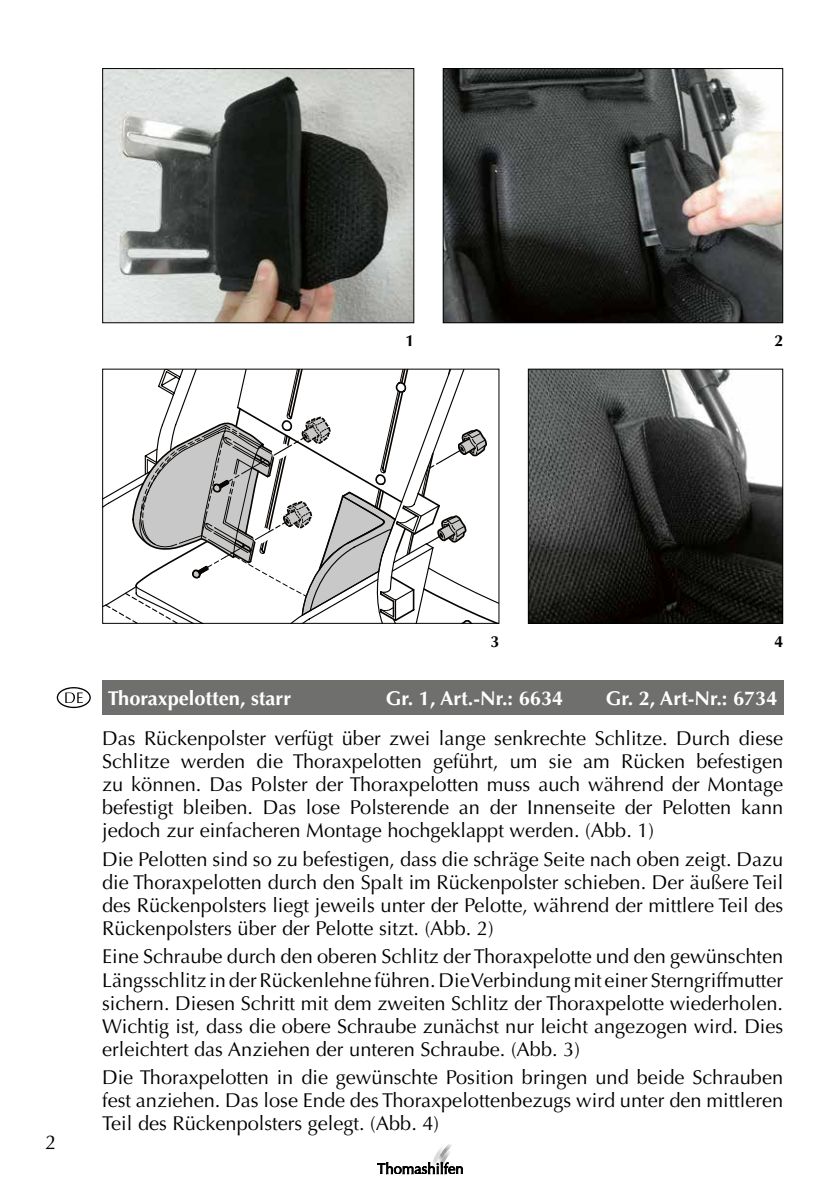
<style>
.page{position:relative;width:840px;height:1191px;background:#fff}
.page>*{position:absolute;margin:0;border:0;box-sizing:border-box;transform-origin:0 0}
.t1{font:20px/23px "Optima";color:#000;text-align:justify}
.t2{font:700 20px "Optima";color:#fff}
.t3{font:700 16px "Optima";color:#000}
</style>
<div class="page">
<svg style="left:377px;top:1144px;width:85px;height:30px"></svg>
<div style="left:102px;top:680px;width:680px;height:34px;background:#6f6f6e"></div>
<svg style="left:104px;top:371px;width:393px;height:251px"></svg>
<div style="left:102px;top:369px;width:397px;height:255px;border:1px solid #000"></div>
<svg style="left:57px;top:687px;width:34px;height:21px"></svg>
<img style="left:444px;top:70px;width:336px;height:251px">
<div style="left:442px;top:68px;width:340px;height:255px;border:1px solid #000"></div>
<img style="left:104px;top:70px;width:308px;height:251px">
<div style="left:102px;top:68px;width:312px;height:255px;border:1px solid #000"></div>
<img style="left:529px;top:371px;width:251px;height:251px">
<div style="left:527px;top:369px;width:255px;height:255px;border:1px solid #000"></div>
<p class="t3" style="left:405px;top:331px;width:10px">1</p>
<p class="t3" style="left:773px;top:331px;width:10px">2</p>
<p class="t1" style="left:46px;top:1130px;width:13px">2</p>
<p class="t3" style="left:490px;top:632px;width:10px">3</p>
<p class="t3" style="left:773px;top:632px;width:10px">4</p>
<p class="t2" style="left:108px;top:686px;width:185px">Thoraxpelotten, starr</p>
<p class="t2" style="left:386px;top:686px;width:179px">Gr. 1, Art.-Nr.: 6634</p>
<p class="t2" style="left:605px;top:686px;width:173px">Gr. 2, Art-Nr.: 6734</p>
<p class="t1" style="left:102px;top:727px;width:682px">Das Rückenpolster verfügt über zwei lange senkrechte Schlitze. Durch diese Schlitze werden die Thoraxpelotten geführt, um sie am Rücken befestigen zu können. Das Polster der Thoraxpelotten muss auch während der Montage befestigt bleiben. Das lose Polsterende an der Innenseite der Pelotten kann jedoch zur einfacheren Montage hochgeklappt werden. (Abb. 1)</p>
<p class="t1" style="left:102px;top:847px;width:682px">Die Pelotten sind so zu befestigen, dass die schräge Seite nach oben zeigt. Dazu die Thoraxpelotten durch den Spalt im Rückenpolster schieben. Der äußere Teil des Rückenpolsters liegt jeweils unter der Pelotte, während der mittlere Teil des Rückenpolsters über der Pelotte sitzt. (Abb. 2)</p>
<p class="t1" style="left:102px;top:945px;width:682px">Eine Schraube durch den oberen Schlitz der Thoraxpelotte und den gewünschten Längsschlitz in der Rückenlehne führen. Die Verbindung mit einer Sterngriffmutter sichern. Diesen Schritt mit dem zweiten Schlitz der Thoraxpelotte wiederholen.<br>Wichtig ist, dass die obere Schraube zunächst nur leicht angezogen wird. Dies erleichtert das Anziehen der unteren Schraube. (Abb. 3)</p>
<p class="t1" style="left:102px;top:1066px;width:682px">Die Thoraxpelotten in die gewünschte Position bringen und beide Schrauben fest anziehen. Das lose Ende des Thoraxpelottenbezugs wird unter den mittleren Teil des Rückenpolsters gelegt. (Abb. 4)</p>
</div>
